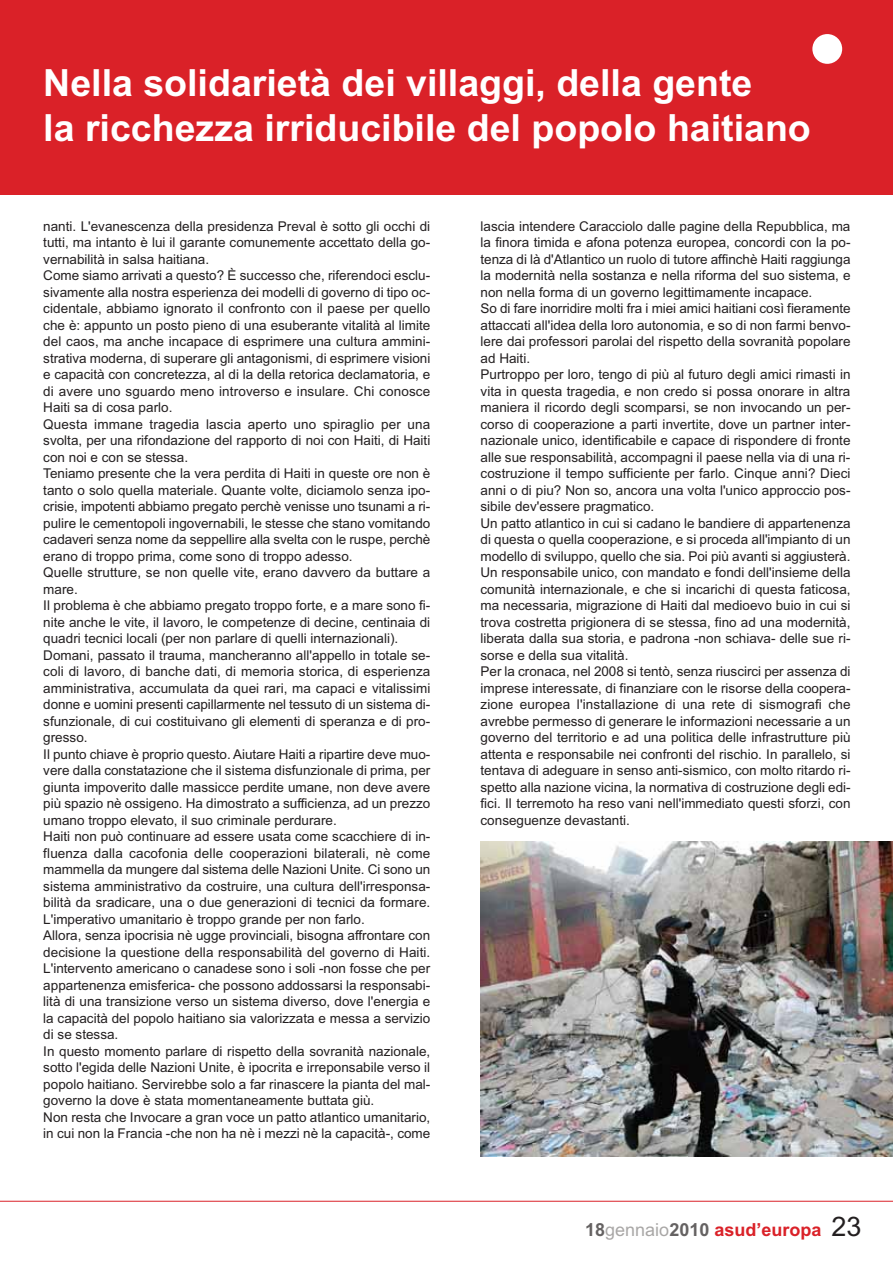
<style>
.page{position:relative;width:893px;height:1263px;background:#fff}
.page>*{position:absolute;margin:0;border:0;box-sizing:border-box;transform-origin:0 0}
.t1{font:700 37.5px/45px "Arial";color:#fff}
.t2{font:700 18px "Arial";color:#da2128}
.t3{font:13.5px/16.5px "Arial";color:#231f20}
.s1{color:#656262}
.s2{font-weight:400;color:#a9a7a6}
.s3{font-weight:400;font-size:27px;color:#231f20}
</style>
<div class="page">
<div style="left:0;top:0;width:892px;height:194px;background:#da2128"></div>
<hr style="left:0;top:1201px;width:892px;height:1px;background:#da2128">
<div style="left:812px;top:34px;width:30px;height:30px;background:#fff;border-radius:50%"></div>
<img style="left:480px;top:841px;width:412px;height:316px">
<h1 class="t1" style="left:43px;top:64px;width:769px">Nella solidarietà dei villaggi, della gente<br>la ricchezza irriducibile del popolo haitiano</h1>
<p class="t3" style="left:43px;top:219px;width:388px">nanti. L'evanescenza della presidenza Preval è sotto gli occhi di tutti, ma intanto è lui il garante comunemente accettato della go&shy;vernabilità in salsa haitiana.<br>Come siamo arrivati a questo? È successo che, riferendoci esclu&shy;sivamente alla nostra esperienza dei modelli di governo di tipo oc&shy;cidentale, abbiamo ignorato il confronto con il paese per quello che è: appunto un posto pieno di una esuberante vitalità al limite del caos, ma anche incapace di esprimere una cultura ammini&shy;strativa moderna, di superare gli antagonismi, di esprimere visioni e capacità con concretezza, al di la della retorica declamatoria, e di avere uno sguardo meno introverso e insulare. Chi conosce Haiti sa di cosa parlo.<br>Questa immane tragedia lascia aperto uno spiraglio per una svolta, per una rifondazione del rapporto di noi con Haiti, di Haiti con noi e con se stessa.<br>Teniamo presente che la vera perdita di Haiti in queste ore non è tanto o solo quella materiale. Quante volte, diciamolo senza ipo&shy;crisie, impotenti abbiamo pregato perchè venisse uno tsunami a ri&shy;pulire le cementopoli ingovernabili, le stesse che stano vomitando cadaveri senza nome da seppellire alla svelta con le ruspe, perchè erano di troppo prima, come sono di troppo adesso.<br>Quelle strutture, se non quelle vite, erano davvero da buttare a mare.<br>Il problema è che abbiamo pregato troppo forte, e a mare sono fi&shy;nite anche le vite, il lavoro, le competenze di decine, centinaia di quadri tecnici locali (per non parlare di quelli internazionali).<br>Domani, passato il trauma, mancheranno all'appello in totale se&shy;coli di lavoro, di banche dati, di memoria storica, di esperienza amministrativa, accumulata da quei rari, ma capaci e vitalissimi donne e uomini presenti capillarmente nel tessuto di un sistema di&shy;sfunzionale, di cui costituivano gli elementi di speranza e di pro&shy;gresso.<br>Il punto chiave è proprio questo. Aiutare Haiti a ripartire deve muo&shy;vere dalla constatazione che il sistema disfunzionale di prima, per giunta impoverito dalle massicce perdite umane, non deve avere più spazio nè ossigeno. Ha dimostrato a sufficienza, ad un prezzo umano troppo elevato, il suo criminale perdurare.<br>Haiti non può continuare ad essere usata come scacchiere di in&shy;fluenza dalla cacofonia delle cooperazioni bilaterali, nè come mammella da mungere dal sistema delle Nazioni Unite. Ci sono un sistema amministrativo da costruire, una cultura dell'irresponsa&shy;bilità da sradicare, una o due generazioni di tecnici da formare.<br>L'imperativo umanitario è troppo grande per non farlo.<br>Allora, senza ipocrisia nè ugge provinciali, bisogna affrontare con decisione la questione della responsabilità del governo di Haiti.<br>L'intervento americano o canadese sono i soli -non fosse che per appartenenza emisferica- che possono addossarsi la responsabi&shy;lità di una transizione verso un sistema diverso, dove l'energia e la capacità del popolo haitiano sia valorizzata e messa a servizio di se stessa.<br>In questo momento parlare di rispetto della sovranità nazionale, sotto l'egida delle Nazioni Unite, è ipocrita e irreponsabile verso il popolo haitiano. Servirebbe solo a far rinascere la pianta del mal&shy;governo la dove è stata momentaneamente buttata giù.<br>Non resta che Invocare a gran voce un patto atlantico umanitario, in cui non la Francia -che non ha nè i mezzi nè la capacità-, come</p>
<p class="t3" style="left:480px;top:219px;width:371px">lascia intendere Caracciolo dalle pagine della Repubblica, ma la finora timida e afona potenza europea, concordi con la po&shy;tenza di là d'Atlantico un ruolo di tutore affinchè Haiti raggiunga la modernità nella sostanza e nella riforma del suo sistema, e non nella forma di un governo legittimamente incapace.<br>So di fare inorridire molti fra i miei amici haitiani così fieramente attaccati all'idea della loro autonomia, e so di non farmi benvo&shy;lere dai professori parolai del rispetto della sovranità popolare ad Haiti.<br>Purtroppo per loro, tengo di più al futuro degli amici rimasti in vita in questa tragedia, e non credo si possa onorare in altra maniera il ricordo degli scomparsi, se non invocando un per&shy;corso di cooperazione a parti invertite, dove un partner inter&shy;nazionale unico, identificabile e capace di rispondere di fronte alle sue responsabilità, accompagni il paese nella via di una ri&shy;costruzione il tempo sufficiente per farlo. Cinque anni? Dieci anni o di piu? Non so, ancora una volta l'unico approccio pos&shy;sibile dev'essere pragmatico.<br>Un patto atlantico in cui si cadano le bandiere di appartenenza di questa o quella cooperazione, e si proceda all'impianto di un modello di sviluppo, quello che sia. Poi più avanti si aggiusterà.<br>Un responsabile unico, con mandato e fondi dell'insieme della comunità internazionale, e che si incarichi di questa faticosa, ma necessaria, migrazione di Haiti dal medioevo buio in cui si trova costretta prigionera di se stessa, fino ad una modernità, liberata dalla sua storia, e padrona -non schiava- delle sue ri&shy;sorse e della sua vitalità.<br>Per la cronaca, nel 2008 si tentò, senza riuscirci per assenza di imprese interessate, di finanziare con le risorse della coopera&shy;zione europea l'installazione di una rete di sismografi che avrebbe permesso di generare le informazioni necessarie a un governo del territorio e ad una politica delle infrastrutture più attenta e responsabile nei confronti del rischio. In parallelo, si tentava di adeguare in senso anti-sismico, con molto ritardo ri&shy;spetto alla nazione vicina, la normativa di costruzione degli edi&shy;fici. Il terremoto ha reso vani nell'immediato questi sforzi, con conseguenze devastanti.</p>
<h2 class="t2" style="left:585px;top:1223px;width:278px"><span class="s1">18</span><span class="s2">gennaio</span><span class="s1">2010</span> asud’europa <span class="s3">23</span></h2>
</div>
